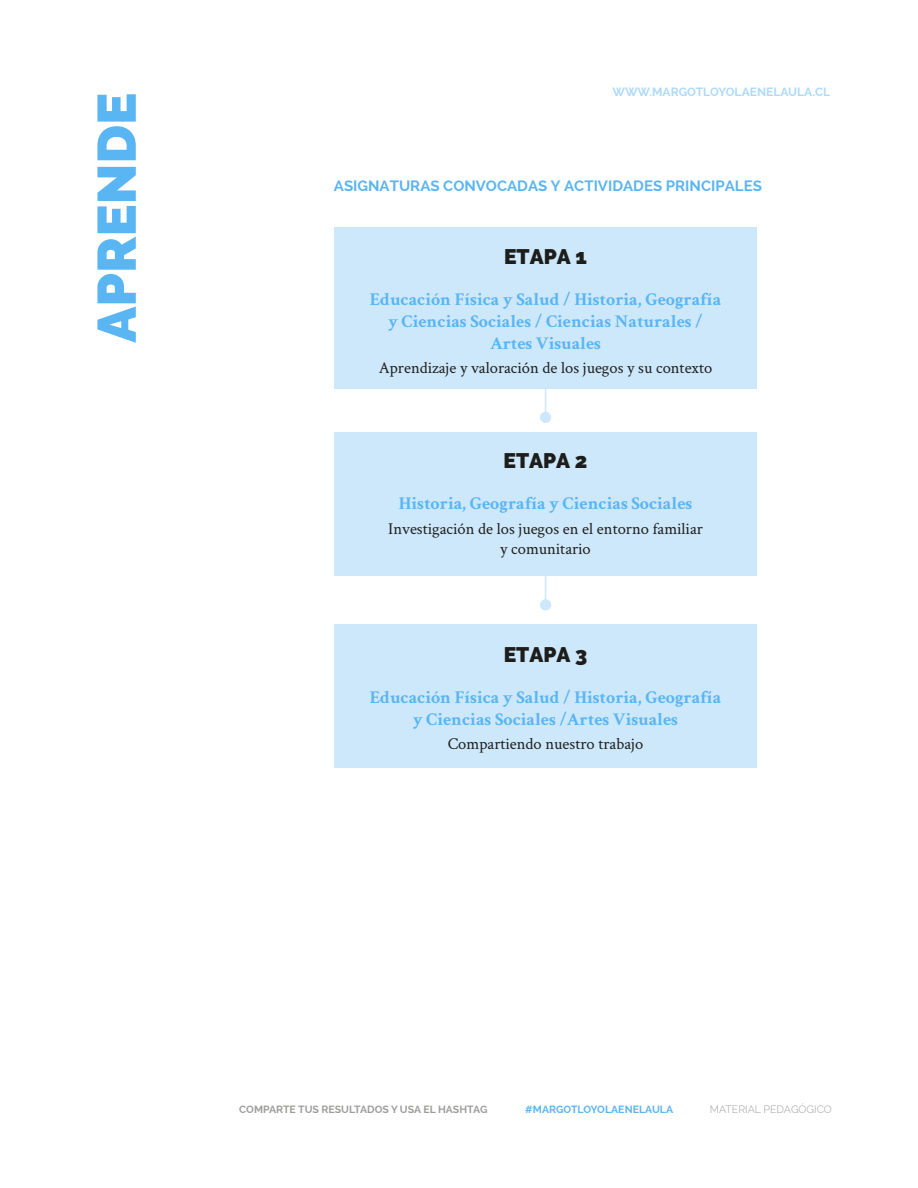
<style>
.page{position:relative;width:918px;height:1188px;background:#fff}
.page>*{position:absolute;margin:0;border:0;box-sizing:border-box;transform-origin:0 0}
.t1{font:900 54px "Raleway";color:#5ab5f3}
.t2{font:900 21px "Raleway";color:#1d1d1b}
.t3{font:700 18px/21.6px "Crimson Text";color:#5ab5f3;text-align:center}
.t4{font:16.5px/19.8px "Crimson Text";color:#1d1d1b;text-align:center}
.t5{font:700 15px "Raleway";color:#5ab5f3}
.t6{font:700 12px "Raleway";color:#5ab5f3}
.t7{font:700 10.5px "Raleway";color:#9d9d9c}
.t8{font:700 10.5px "Raleway";color:#5ab5f3}
.t9{font:300 10.5px "Raleway";color:#9d9d9c}
</style>
<div class="page">
<div style="left:334px;top:624px;width:423px;height:144px;background:#cde8fb"></div>
<div style="left:334px;top:432px;width:423px;height:144px;background:#cde8fb"></div>
<div style="left:334px;top:227px;width:423px;height:161px;background:#cde8fb"></div>
<hr style="left:545px;top:388px;width:1px;height:30px;background:#5ab5f3">
<div style="left:540px;top:412px;width:11px;height:11px;background:#cde8fb;border-radius:50%"></div>
<svg style="left:545px;top:576px;width:1px;height:23px"></svg>
<div style="left:540px;top:599px;width:11px;height:11px;background:#cde8fb;border-radius:50%"></div>
<h1 class="t1" style="left:85px;top:343px;width:251px;rotate:-90deg">APRENDE</h1>
<p class="t6" style="left:612px;top:85px;width:219px">WWW.MARGOTLOYOLAENELAULA.CL</p>
<p class="t5" style="left:334px;top:178px;width:430px">ASIGNATURAS CONVOCADAS Y ACTIVIDADES PRINCIPALES</p>
<p class="t2" style="left:504px;top:245px;width:84px">ETAPA 1</p>
<p class="t3" style="left:370px;top:288px;width:353px">Educación Física y Salud / Historia, Geografía y Ciencias Sociales / Ciencias Naturales /<br>Artes Visuales</p>
<p class="t4" style="left:379px;top:357px;width:335px">Aprendizaje y valoración de los juegos y su contexto</p>
<p class="t2" style="left:504px;top:449px;width:86px">ETAPA 2</p>
<p class="t3" style="left:399px;top:492px;width:295px">Historia, Geografía y Ciencias Sociales</p>
<p class="t4" style="left:388px;top:518px;width:316px">Investigación de los juegos en el entorno familiar y comunitario</p>
<p class="t2" style="left:504px;top:642px;width:85px">ETAPA 3</p>
<p class="t3" style="left:370px;top:686px;width:353px">Educación Física y Salud / Historia, Geografía y Ciencias Sociales /Artes Visuales</p>
<p class="t4" style="left:448px;top:733px;width:197px">Compartiendo nuestro trabajo</p>
<p class="t7" style="left:239px;top:1103px;width:250px">COMPARTE TUS RESULTADOS Y USA EL HASHTAG</p>
<p class="t9" style="left:710px;top:1103px;width:124px">MATERIAL PEDAGÓGICO</p>
<p class="t8" style="left:525px;top:1103px;width:149px">#MARGOTLOYOLAENELAULA</p>
</div>
